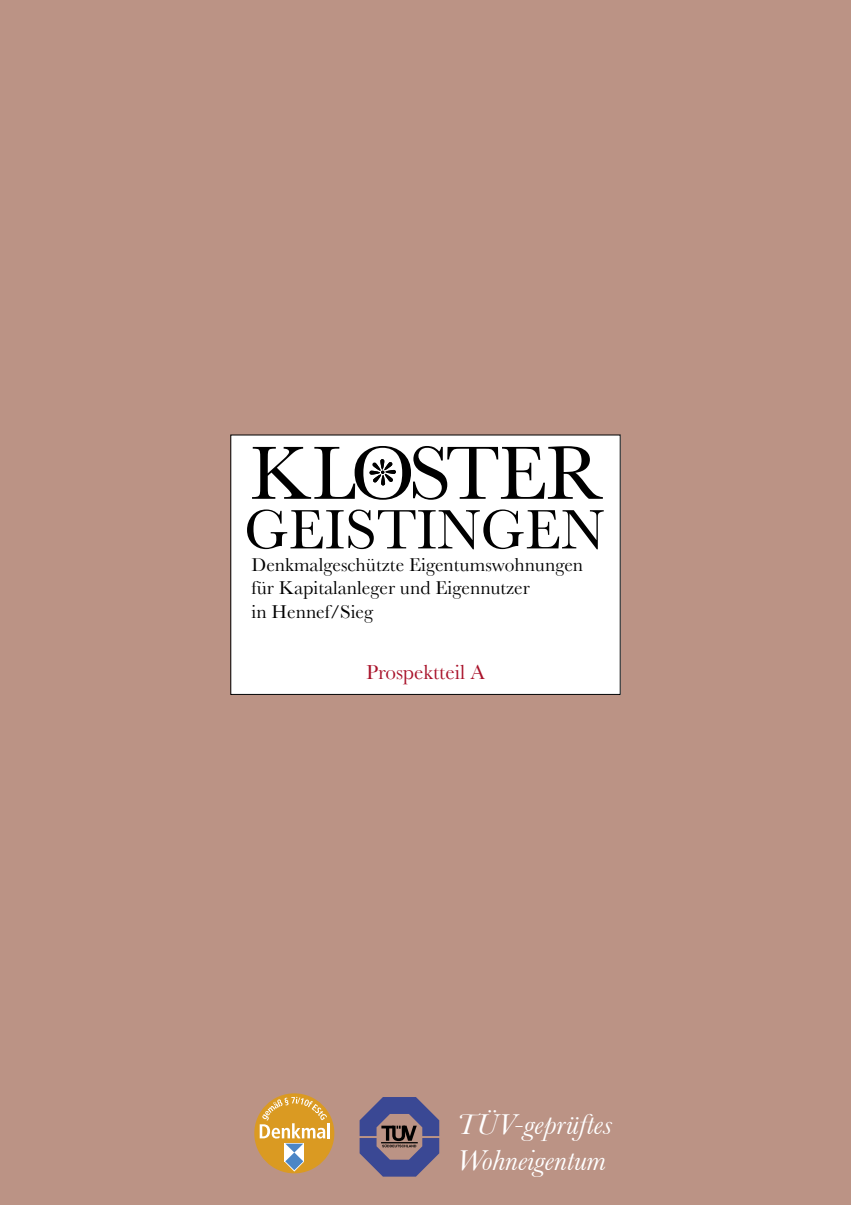
<style>
.page{position:relative;width:851px;height:1205px;background:#fff}
.page>*{position:absolute;margin:0;border:0;box-sizing:border-box;transform-origin:0 0}
.t1{font:italic 30px/36px "Baskerville";color:#fff}
.t2{font:21.25px "Baskerville";color:#a9122a}
.t3{font:19.38px/23.2px "Baskerville";color:#000}
</style>
<div class="page">
<div style="left:0;top:0;width:850px;height:1205px;background:#bb9385"></div>
<div style="left:231px;top:435px;width:389px;height:259px;background:#fff"></div>
<div style="left:230px;top:435px;width:390px;height:260px;border:1px solid #000"></div>
<svg style="left:252px;top:446px;width:350px;height:54px"></svg>
<svg style="left:247px;top:509px;width:356px;height:40px"></svg>
<svg style="left:359px;top:1097px;width:80px;height:79px"></svg>
<hr style="left:381px;top:1142px;width:36px;height:1px;background:#000">
<div style="left:254px;top:1093px;width:80px;height:80px;background:#da9a22;border-radius:50%"></div>
<hr style="left:327px;top:1123px;width:3px;height:15px;background:#fff">
<svg style="left:259px;top:1097px;width:68px;height:74px"></svg>
<p class="t3" style="left:251px;top:553px;width:333px">Denkmalgeschützte Eigentumswohnungen für Kapitalanleger und Eigennutzer<br>in Hennef/Sieg</p>
<p class="t2" style="left:366px;top:659px;width:120px">Prospektteil A</p>
<h1 class="t1" style="left:456px;top:1105px;width:157px">TÜV-geprüftes<br>Wohneigentum</h1>
</div>
